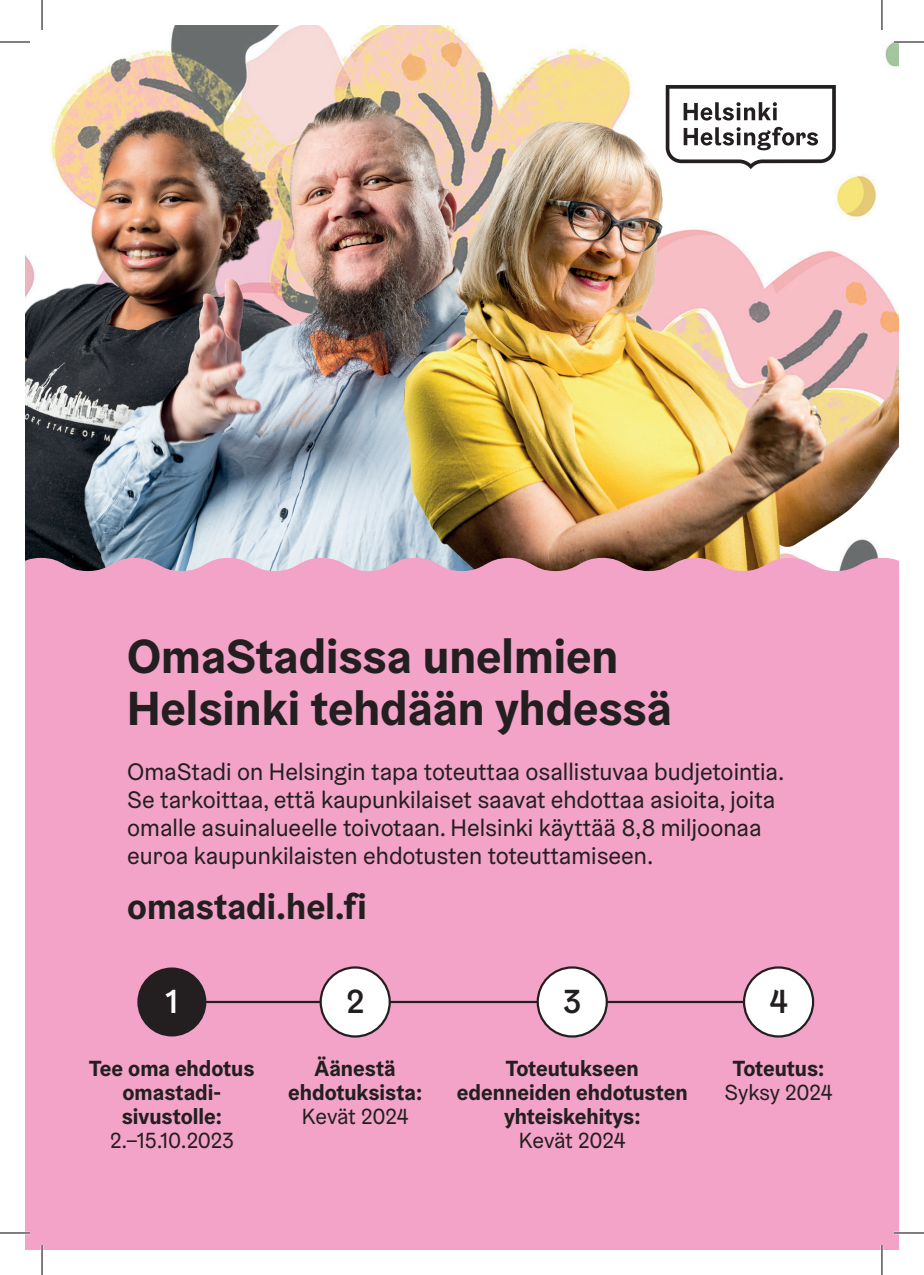
<style>
.page{position:relative;width:924px;height:1275px;background:#fff}
.page>*{position:absolute;margin:0;border:0;box-sizing:border-box;transform-origin:0 0}
.t1{font:700 48px/52px "Helsinki Grotesk";color:#231f20}
.t2{font:700 36px "Helsinki Grotesk";color:#231f20}
.t3{font:500 33.6px "Helsinki Grotesk";color:#231f20}
.t4{font:500 33.6px "Helsinki Grotesk";color:#fff}
.t5{font:24px/28px "Helsinki Grotesk";color:#231f20}
.t6{font:700 22px/24px "Helsinki Grotesk";color:#231f20;text-align:center}
.t7{font:22px "Helsinki Grotesk";letter-spacing:-.01em;color:#231f20}
</style>
<div class="page">
<img style="left:120px;top:25px;width:778px;height:42px">
<img style="left:25px;top:146px;width:26px;height:412px">
<img style="left:51px;top:59px;width:662px;height:499px">
<img style="left:365px;top:85px;width:533px;height:473px">
<div style="left:25px;top:558px;width:873px;height:692px;background:#f4a3c8"></div>
<hr style="left:156px;top:1001px;width:594px;height:2px;background:#231f20">
<div style="left:137px;top:967px;width:69px;height:69px;background:#231f20;border-radius:50%"></div>
<div style="left:320px;top:967px;width:69px;height:69px;background:#fff;border-radius:50%"></div>
<div style="left:319px;top:966px;width:71px;height:71px;border:2px solid #231f20;border-radius:50%"></div>
<div style="left:537px;top:967px;width:69px;height:69px;background:#fff;border-radius:50%"></div>
<div style="left:536px;top:966px;width:71px;height:71px;border:2px solid #231f20;border-radius:50%"></div>
<div style="left:743px;top:967px;width:69px;height:69px;background:#fff;border-radius:50%"></div>
<div style="left:742px;top:966px;width:71px;height:71px;border:2px solid #231f20;border-radius:50%"></div>
<svg style="left:665px;top:85px;width:170px;height:84px"></svg>
<hr style="left:893px;top:41px;width:30px;height:2px;background:#fff">
<hr style="left:0;top:1231px;width:30px;height:3px;background:#fff">
<hr style="left:893px;top:1231px;width:30px;height:3px;background:#fff">
<hr style="left:41px;top:1245px;width:2px;height:30px;background:#fff">
<hr style="left:880px;top:0;width:2px;height:30px;background:#fff">
<hr style="left:880px;top:1245px;width:2px;height:30px;background:#fff">
<hr style="left:0;top:42px;width:30px;height:1px;background:#000">
<hr style="left:893px;top:42px;width:30px;height:1px;background:#000">
<hr style="left:0;top:1232px;width:30px;height:1px;background:#000">
<hr style="left:893px;top:1232px;width:30px;height:1px;background:#000">
<hr style="left:42px;top:0;width:1px;height:30px;background:#000">
<hr style="left:42px;top:1245px;width:1px;height:30px;background:#000">
<hr style="left:881px;top:0;width:1px;height:30px;background:#000">
<hr style="left:881px;top:1245px;width:1px;height:30px;background:#000">
<h1 class="t1" style="left:127px;top:629px;width:546px">OmaStadissa unelmien<br>Helsinki tehdään yhdessä</h1>
<p class="t5" style="left:127px;top:757px;width:658px">OmaStadi on Helsingin tapa toteuttaa osallistuvaa budjetointia.<br>Se tarkoittaa, että kaupunkilaiset saavat ehdottaa asioita, joita omalle asuinalueelle toivotaan. Helsinki käyttää 8,8 miljoonaa euroa kaupunkilaisten ehdotusten toteuttamiseen.</p>
<h2 class="t2" style="left:127px;top:883px;width:241px">omastadi.hel.fi</h2>
<h3 class="t4" style="left:165px;top:979px;width:14px">1</h3>
<h3 class="t3" style="left:346px;top:979px;width:20px">2</h3>
<h3 class="t3" style="left:563px;top:979px;width:20px">3</h3>
<h3 class="t3" style="left:768px;top:979px;width:20px">4</h3>
<p class="t6" style="left:89px;top:1056px;width:167px">Tee oma ehdotus omastadi&shy;sivustolle:</p>
<p class="t7" style="left:110px;top:1126px;width:126px">2.–15.10.2023</p>
<p class="t6" style="left:288px;top:1056px;width:135px">Äänestä ehdotuksista:</p>
<p class="t7" style="left:302px;top:1102px;width:108px">Kevät 2024</p>
<p class="t6" style="left:456px;top:1056px;width:232px">Toteutukseen edenneiden ehdotusten yhteiskehitys:</p>
<p class="t7" style="left:518px;top:1126px;width:108px">Kevät 2024</p>
<p class="t6" style="left:732px;top:1056px;width:93px">Toteutus:</p>
<p class="t7" style="left:724px;top:1078px;width:109px">Syksy 2024</p>
</div>
